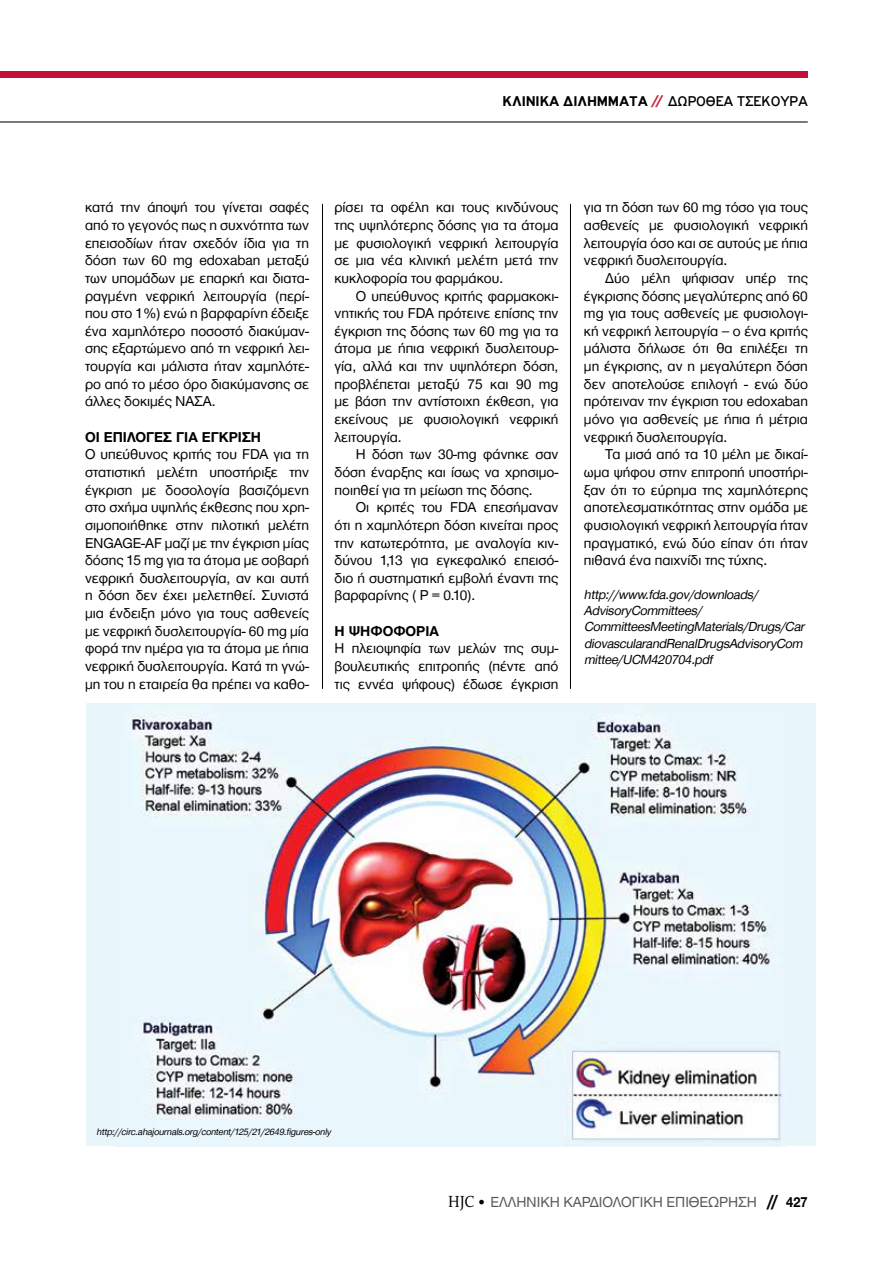
<style>
.page{position:relative;width:893px;height:1263px;background:#fff}
.page>*{position:absolute;margin:0;border:0;box-sizing:border-box;transform-origin:0 0}
.t1{font:15px "Helvetica Neue Greek";color:#58595b}
.t2{font:700 15px "PF Highway Gothic";color:#000}
.t3{font:14.7px/17.7px "Helvetica Neue Greek";color:#000;text-align:justify}
.t4{font:700 14.7px "Helvetica Neue Greek";color:#000}
.t5{font:italic 13.5px/16.2px "Helvetica Neue Greek";color:#000}
.t6{font:italic 9.75px "Helvetica Neue Greek";color:#000}
.s1{color:#c5253b}
.s2{font-weight:400}
.s3{font-family:"PF Archive Pro";font-size:16.5px;color:#000}
.s4{color:#000}
.s5{font-family:"Futura TGR";font-weight:700;font-size:16.5px;color:#000}
.s6{font-weight:700;color:#000}
</style>
<div class="page">
<div style="left:0;top:72px;width:808px;height:6px;background:#c41039"></div>
<hr style="left:0;top:121px;width:808px;height:1px;background:#000">
<div style="left:86px;top:704px;width:729px;height:442px;background:#e8f5fb"></div>
<img style="left:132px;top:714px;width:650px;height:427px">
<hr style="left:322px;top:204px;width:1px;height:485px;background:#000">
<hr style="left:570px;top:204px;width:1px;height:485px;background:#000">
<p class="t2" style="left:502px;top:93px;width:307px">ΚΛΙΝΙΚΑ ΔΙΛΗΜΜΑΤΑ <span class="s1">//</span> <span class="s2">ΔΩΡΟΘΕΑ ΤΣΕΚΟΥΡΑ</span></p>
<p class="t3" style="left:85px;top:199px;width:225px">κατά την άποψή του γίνεται σαφές από το γεγονός πως η συχνότητα των επεισοδίων ήταν σχεδόν ίδια για τη δόση των 60 mg edoxaban μεταξύ των υπομάδων με επαρκή και διατα&shy;ραγμένη νεφρική λειτουργία (περί&shy;που στο 1%) ενώ η βαρφαρίνη έδειξε ένα χαμηλότερο ποσοστό διακύμαν&shy;σης εξαρτώμενο από τη νεφρική λει&shy;τουργία και μάλιστα ήταν χαμηλότε&shy;ρο από το μέσο όρο διακύμανσης σε άλλες δοκιμές ΝΑΣΑ.</p>
<p class="t4" style="left:85px;top:429px;width:167px">Οι επιλογές για Έγκριση</p>
<p class="t3" style="left:85px;top:446px;width:225px">Ο υπεύθυνος κριτής του FDA για τη στατιστική μελέτη υποστήριξε την έγκριση με δοσολογία βασιζόμενη στο σχήμα υψηλής έκθεσης που χρη&shy;σιμοποιήθηκε στην πιλοτική μελέτη ENGAGE-AF μαζί με την έγκριση μίας δόσης 15 mg για τα άτομα με σοβαρή νεφρική δυσλειτουργία, αν και αυτή η δόση δεν έχει μελετηθεί. Συνιστά μια ένδειξη μόνο για τους ασθενείς με νεφρική δυσλειτουργία- 60 mg μία φορά την ημέρα για τα άτομα με ήπια νεφρική δυσλειτουργία. Κατά τη γνώ&shy;μη του η εταιρεία θα πρέπει να καθο-</p>
<p class="t3" style="left:334px;top:199px;width:225px">ρίσει τα οφέλη και τους κινδύνους της υψηλότερης δόσης για τα άτομα με φυσιολογική νεφρική λειτουργία σε μια νέα κλινική μελέτη μετά την κυκλοφορία του φαρμάκου.</p>
<p class="t3" style="left:334px;top:287px;width:225px;text-indent:21px">Ο υπεύθυνος κριτής φαρμακοκι&shy;νητικής του FDA πρότεινε επίσης την έγκριση της δόσης των 60 mg για τα άτομα με ήπια νεφρική δυσλειτουρ&shy;γία, αλλά και την υψηλότερη δόση, προβλέπεται μεταξύ 75 και 90 mg με βάση την αντίστοιχη έκθεση, για εκείνους με φυσιολογική νεφρική λειτουργία.</p>
<p class="t3" style="left:334px;top:446px;width:225px;text-indent:21px">Η δόση των 30-mg φάνηκε σαν δόση έναρξης και ίσως να χρησιμο&shy;ποιηθεί για τη μείωση της δόσης.</p>
<p class="t3" style="left:334px;top:498px;width:225px;text-indent:21px">Οι κριτές του FDA επεσήμαναν ότι η χαμηλότερη δόση κινείται προς την κατωτερότητα, με αναλογία κιν&shy;δύνου 1,13 για εγκεφαλικό επεισό&shy;διο ή συστηματική εμβολή έναντι της βαρφαρίνης ( P = 0.10).</p>
<p class="t4" style="left:334px;top:623px;width:106px">Η ψηφοφορία</p>
<p class="t3" style="left:334px;top:640px;width:225px">Η πλειοψηφία των μελών της συμ&shy;βουλευτικής επιτροπής (πέντε από τις εννέα ψήφους) έδωσε έγκριση</p>
<p class="t3" style="left:584px;top:199px;width:225px">για τη δόση των 60 mg τόσο για τους ασθενείς με φυσιολογική νεφρική λειτουργία όσο και σε αυτούς με ήπια νεφρική δυσλειτουργία.</p>
<p class="t3" style="left:584px;top:269px;width:225px;text-indent:21px">Δύο μέλη ψήφισαν υπέρ της έγκρισης δόσης μεγαλύτερης από 60 mg για τους ασθενείς με φυσιολογι&shy;κή νεφρική λειτουργία – ο ένα κριτής μάλιστα δήλωσε ότι θα επιλέξει τη μη έγκρισης, αν η μεγαλύτερη δόση δεν αποτελούσε επιλογή - ενώ δύο πρότειναν την έγκριση του edoxaban μόνο για ασθενείς με ήπια ή μέτρια νεφρική δυσλειτουργία.</p>
<p class="t3" style="left:584px;top:446px;width:225px;text-indent:21px">Τα μισά από τα 10 μέλη με δικαί&shy;ωμα ψήφου στην επιτροπή υποστήρι&shy;ξαν ότι το εύρημα της χαμηλότερης αποτελεσματικότητας στην ομάδα με φυσιολογική νεφρική λειτουργία ήταν πραγματικό, ενώ δύο είπαν ότι ήταν πιθανά ένα παιχνίδι της τύχης.</p>
<p class="t5" style="left:584px;top:586px;width:225px">http://www.fda.gov/downloads/<br>AdvisoryCommittees/<br>CommitteesMeetingMaterials/Drugs/Car diovascularandRenalDrugsAdvisoryCom mittee/UCM420704.pdf</p>
<p class="t6" style="left:97px;top:1127px;width:236px">http://circ.ahajournals.org/content/125/21/2649.figures-only</p>
<p class="t1" style="left:448px;top:1194px;width:361px"><span class="s3">HJC</span> <span class="s4">•</span> EΛΛΗΝΙΚΗ ΚΑΡΔΙΟΛΟΓΙΚΗ ΕΠΙΘΕΩΡΗΣΗ <span class="s5">//</span> <span class="s6">427</span></p>
</div>
